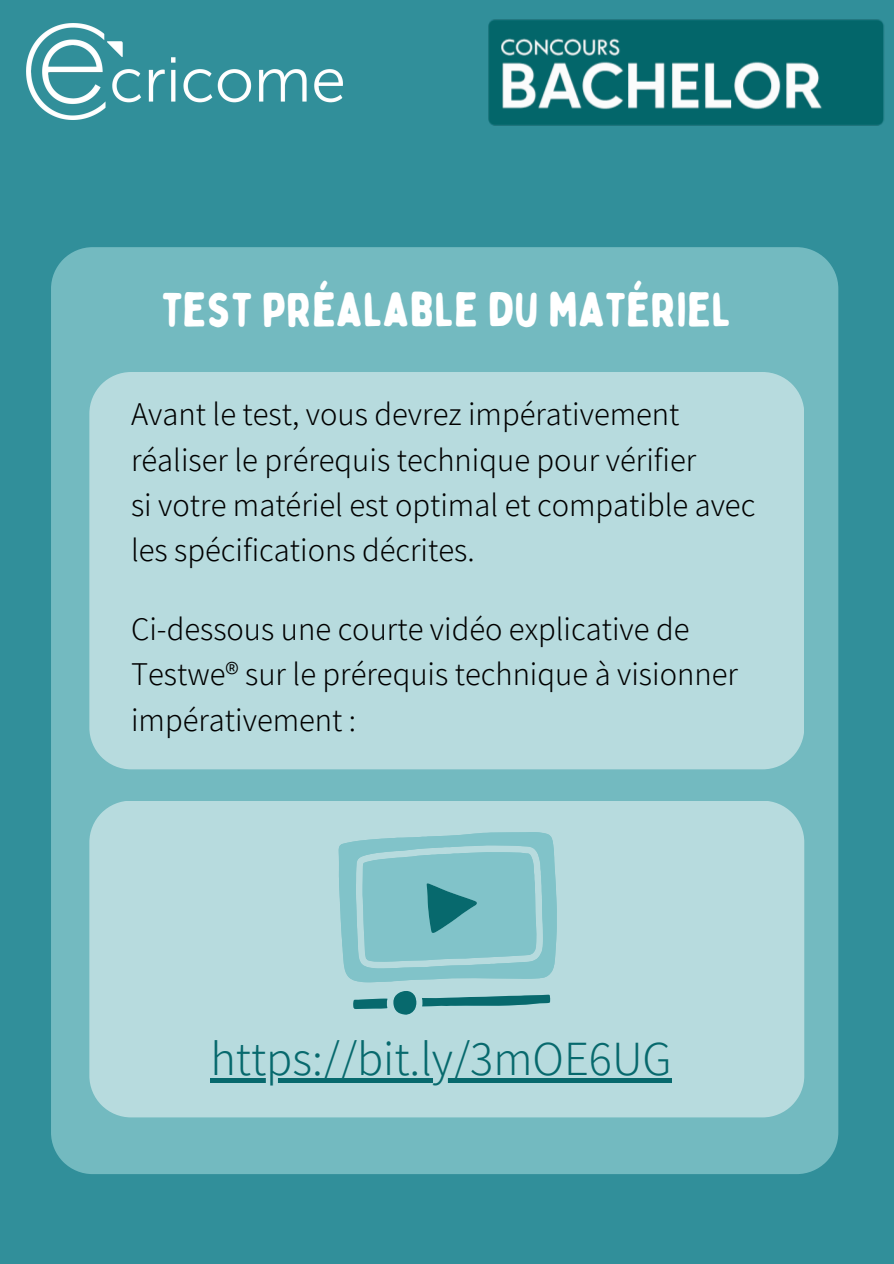
<style>
.page{position:relative;width:894px;height:1264px;background:#fff}
.page>*{position:absolute;margin:0;border:0;box-sizing:border-box;transform-origin:0 0}
.t1{font:48px "Bobby Jones Soft";color:#fff}
.t2{font:300 48px "Assistant";color:#07696d}
.t3{font:300 32.4px/45px "Assistant";color:#000}
</style>
<div class="page">
<div style="left:0;top:0;width:893px;height:1263px;background:#318f9a"></div>
<div style="left:51px;top:247px;width:787px;height:927px;background:#73bac0"></div>
<div style="left:89px;top:372px;width:714px;height:397px;background:#b7dbde"></div>
<img style="left:488px;top:19px;width:396px;height:107px">
<img style="left:27px;top:24px;width:315px;height:95px">
<div style="left:89px;top:800px;width:715px;height:317px;background:#b7dbde"></div>
<svg style="left:338px;top:832px;width:219px;height:183px;background:#86c2c7"></svg>
<hr style="left:210px;top:1078px;width:461px;height:4px;background:#07696d">
<h1 class="t1" style="left:162px;top:280px;width:570px">TEST PRÉALABLE DU MATÉRIEL</h1>
<p class="t3" style="left:131px;top:391px;width:566px">Avant le test, vous devrez impérativement réaliser le prérequis technique pour vérifier</p>
<p class="t3" style="left:131px;top:481px;width:625px">si votre matériel est optimal et compatible avec les spécifications décrites.</p>
<p class="t3" style="left:131px;top:606px;width:608px">Ci-dessous une courte vidéo explicative de<br>Testwe® sur le prérequis technique à visionner impérativement :</p>
<p class="t2" style="left:210px;top:1025px;width:462px">https://bit.ly/3mOE6UG</p>
</div>
